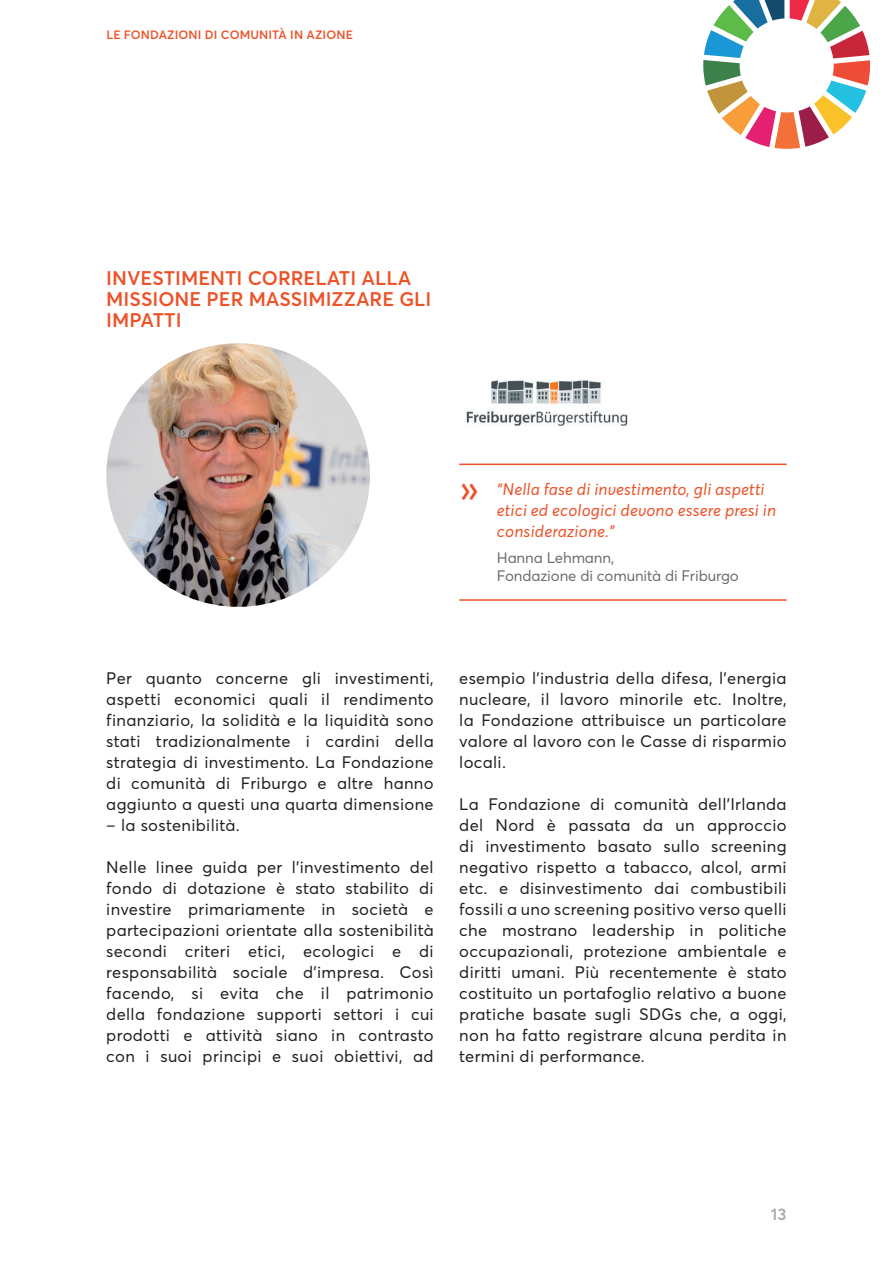
<style>
.page{position:relative;width:893px;height:1263px;background:#fff}
.page>*{position:absolute;margin:0;border:0;box-sizing:border-box;transform-origin:0 0}
.t1{font:37.5px "Meta OT";color:#ec5328}
.t2{font:600 19.5px/21px "Averta Std";color:#ec5328}
.t3{font:16.5px/21px "Averta Std";letter-spacing:.02em;color:#231f20;text-align:justify}
.t4{font:italic 16.5px/21px "Averta Std";letter-spacing:.01em;color:#ec5328}
.t5{font:600 16.5px "Averta Std";color:#a8a9ad}
.t6{font:15px/18px "Averta Std";letter-spacing:-.01em;color:#6c6d70}
.t7{font:600 12px "Averta Std";letter-spacing:.01em;color:#ec5328}
</style>
<div class="page">
<hr style="left:459px;top:464px;width:328px;height:1px;background:#ec5328">
<hr style="left:459px;top:599px;width:328px;height:2px;background:#ec5328">
<img style="left:106px;top:343px;width:264px;height:264px;border-radius:132px">
<img style="left:466px;top:381px;width:162px;height:45px">
<svg style="left:703px;top:0;width:167px;height:149px"></svg>
<p class="t7" style="left:106px;top:27px;width:248px">LE FONDAZIONI DI COMUNITÀ IN AZIONE</p>
<p class="t2" style="left:106px;top:267px;width:327px">INVESTIMENTI CORRELATI ALLA<br>MISSIONE PER MASSIMIZZARE GLI<br>IMPATTI</p>
<h1 class="t1" style="left:460px;top:465px;width:21px">»</h1>
<p class="t4" style="left:497px;top:479px;width:281px">“Nella fase di investimento, gli aspetti etici ed ecologici devono essere presi in considerazione.”</p>
<p class="t6" style="left:497px;top:548px;width:243px">Hanna Lehmann,<br>Fondazione di comunità di Friburgo</p>
<p class="t3" style="left:106px;top:668px;width:329px">Per quanto concerne gli investimenti, aspetti economici quali il rendimento finanziario, la solidità e la liquidità sono stati tradizionalmente i cardini della strategia di investimento. La Fondazione di comunità di Friburgo e altre hanno aggiunto a questi una quarta dimensione</p>
<p class="t3" style="left:106px;top:815px;width:135px">– la sostenibilità.</p>
<p class="t3" style="left:106px;top:857px;width:329px">Nelle linee guida per l’investimento del fondo di dotazione è stato stabilito di investire primariamente in società e partecipazioni orientate alla sostenibilità secondi criteri etici, ecologici e di responsabilità sociale d’impresa. Così facendo, si evita che il patrimonio della fondazione supporti settori i cui prodotti e attività siano in contrasto con i suoi principi e suoi obiettivi, ad</p>
<p class="t3" style="left:459px;top:668px;width:329px">esempio l’industria della difesa, l’energia nucleare, il lavoro minorile etc. Inoltre, la Fondazione attribuisce un particolare valore al lavoro con le Casse di risparmio locali.</p>
<p class="t3" style="left:459px;top:794px;width:329px">La Fondazione di comunità dell’Irlanda del Nord è passata da un approccio di investimento basato sullo screening negativo rispetto a tabacco, alcol, armi etc. e disinvestimento dai combustibili fossili a uno screening positivo verso quelli che mostrano leadership in politiche occupazionali, protezione ambientale e diritti umani. Più recentemente è stato costituito un portafoglio relativo a buone pratiche basate sugli SDGs che, a oggi, non ha fatto registrare alcuna perdita in termini di performance.</p>
<p class="t5" style="left:771px;top:1204px;width:17px">13</p>
</div>
